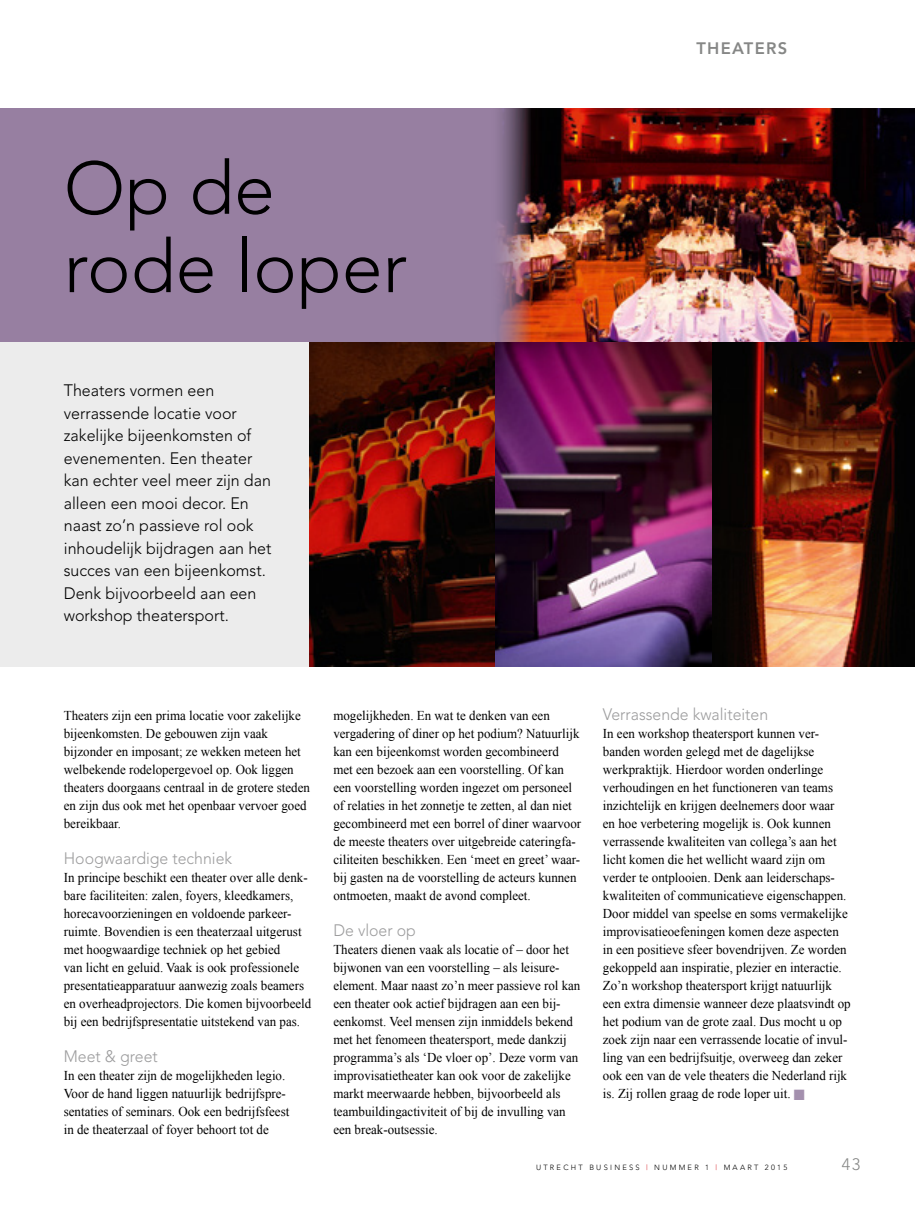
<style>
.page{position:relative;width:915px;height:1212px;background:#fff}
.page>*{position:absolute;margin:0;border:0;box-sizing:border-box;transform-origin:0 0}
.t1{font:300 73.5px/78.3px "Avenir";color:#000}
.t2{font:300 16.5px/22.5px "Avenir";color:#000}
.t3{font:300 16.5px "Avenir";color:#9c9c9d;scale:.96 1}
.t4{font:800 16.5px "Avenir";letter-spacing:.08em;color:#868786}
.t5{font:300 16.5px "Avenir";color:#868786}
.t6{font:13.5px/18px "Times New Roman";color:#000;scale:.96 1}
.t7{font:300 7.5px "Avenir";letter-spacing:.3em;color:#000}
.s1{color:#a490ae}
.s2{color:#d3050c}
</style>
<div class="page">
<div style="left:0;top:108px;width:914px;height:234px;background:#977fa1"></div>
<img style="left:500px;top:108px;width:414px;height:234px">
<div style="left:0;top:342px;width:309px;height:324px;background:#ececec"></div>
<img style="left:711px;top:342px;width:203px;height:324px">
<img style="left:309px;top:342px;width:186px;height:324px">
<img style="left:495px;top:342px;width:216px;height:324px">
<p class="t4" style="left:696px;top:39px;width:92px">THEATERS</p>
<h1 class="t1" style="left:64px;top:149px;width:344px">Op de rode loper</h1>
<p class="t2" style="left:64px;top:379px;width:209px">Theaters vormen een verrassende locatie voor zakelijke bijeenkomsten of evenementen. Een theater kan echter veel meer zijn dan alleen een mooi decor. En naast zo’n passieve rol ook inhoudelijk bijdragen aan het succes van een bijeenkomst.<br>Denk bijvoorbeeld aan een workshop theatersport.</p>
<p class="t6" style="left:64px;top:706px;width:258px">Theaters zijn een prima locatie voor zakelijke bijeenkomsten. De gebouwen zijn vaak bijzonder en imposant; ze wekken meteen het welbekende rodelopergevoel op. Ook liggen theaters doorgaans centraal in de grotere steden en zijn dus ook met het openbaar vervoer goed bereikbaar.</p>
<p class="t3" style="left:64px;top:849px;width:177px">Hoogwaardige techniek</p>
<p class="t6" style="left:64px;top:868px;width:259px">In principe beschikt een theater over alle denk&shy;bare faciliteiten: zalen, foyers, kleedkamers, horecavoorzieningen en voldoende parkeer&shy;ruimte. Bovendien is een theaterzaal uitgerust met hoogwaardige techniek op het gebied<br>van licht en geluid. Vaak is ook professionele presentatieapparatuur aanwezig zoals beamers en overheadprojectors. Die komen bijvoorbeeld bij een bedrijfspresentatie uitstekend van pas.</p>
<p class="t3" style="left:64px;top:1047px;width:99px">Meet &amp; greet</p>
<p class="t6" style="left:64px;top:1066px;width:236px">In een theater zijn de mogelijkheden legio.<br>Voor de hand liggen natuurlijk bedrijfspre&shy;sentaties of seminars. Ook een bedrijfsfeest in de theaterzaal of foyer behoort tot de</p>
<p class="t6" style="left:333px;top:706px;width:259px">mogelijkheden. En wat te denken van een vergadering of diner op het podium? Natuurlijk kan een bijeenkomst worden gecombineerd met een bezoek aan een voorstelling. Of kan een voorstelling worden ingezet om personeel of relaties in het zonnetje te zetten, al dan niet gecombineerd met een borrel of diner waarvoor de meeste theaters over uitgebreide cateringfa&shy;ciliteiten beschikken. Een ‘meet en greet’ waar&shy;bij gasten na de voorstelling de acteurs kunnen ontmoeten, maakt de avond compleet.</p>
<p class="t3" style="left:333px;top:921px;width:87px">De vloer op</p>
<p class="t6" style="left:333px;top:940px;width:259px">Theaters dienen vaak als locatie of – door het bijwonen van een voorstelling – als leisure&shy;element. Maar naast zo’n meer passieve rol kan een theater ook actief bijdragen aan een bij&shy;eenkomst. Veel mensen zijn inmiddels bekend met het fenomeen theatersport, mede dankzij programma’s als ‘De vloer op’. Deze vorm van improvisatietheater kan ook voor de zakelijke markt meerwaarde hebben, bijvoorbeeld als teambuildingactiviteit of bij de invulling van een break-outsessie.</p>
<p class="t3" style="left:602px;top:705px;width:174px">Verrassende kwaliteiten</p>
<p class="t6" style="left:602px;top:724px;width:259px">In een workshop theatersport kunnen ver&shy;banden worden gelegd met de dagelijkse werkpraktijk. Hierdoor worden onderlinge verhoudingen en het functioneren van teams inzichtelijk en krijgen deelnemers door waar<br>en hoe verbetering mogelijk is. Ook kunnen verrassende kwaliteiten van collega’s aan het licht komen die het wellicht waard zijn om verder te ontplooien. Denk aan leiderschaps&shy;kwaliteiten of communicatieve eigenschappen.<br>Door middel van speelse en soms vermakelijke improvisatieoefeningen komen deze aspecten in een positieve sfeer bovendrijven. Ze worden gekoppeld aan inspiratie, plezier en interactie.<br>Zo’n workshop theatersport krijgt natuurlijk een extra dimensie wanneer deze plaatsvindt op het podium van de grote zaal. Dus mocht u op zoek zijn naar een verrassende locatie of invul&shy;ling van een bedrijfsuitje, overweeg dan zeker ook een van de vele theaters die Nederland rijk is. Zij rollen graag de rode loper uit. <span class="s1">■</span></p>
<p class="t7" style="left:536px;top:1163px;width:253px">UTRECHT BUSINESS <span class="s2">|</span> NUMMER 1 <span class="s2">|</span> MAART 2015</p>
<p class="t5" style="left:841px;top:1155px;width:20px">43</p>
</div>
